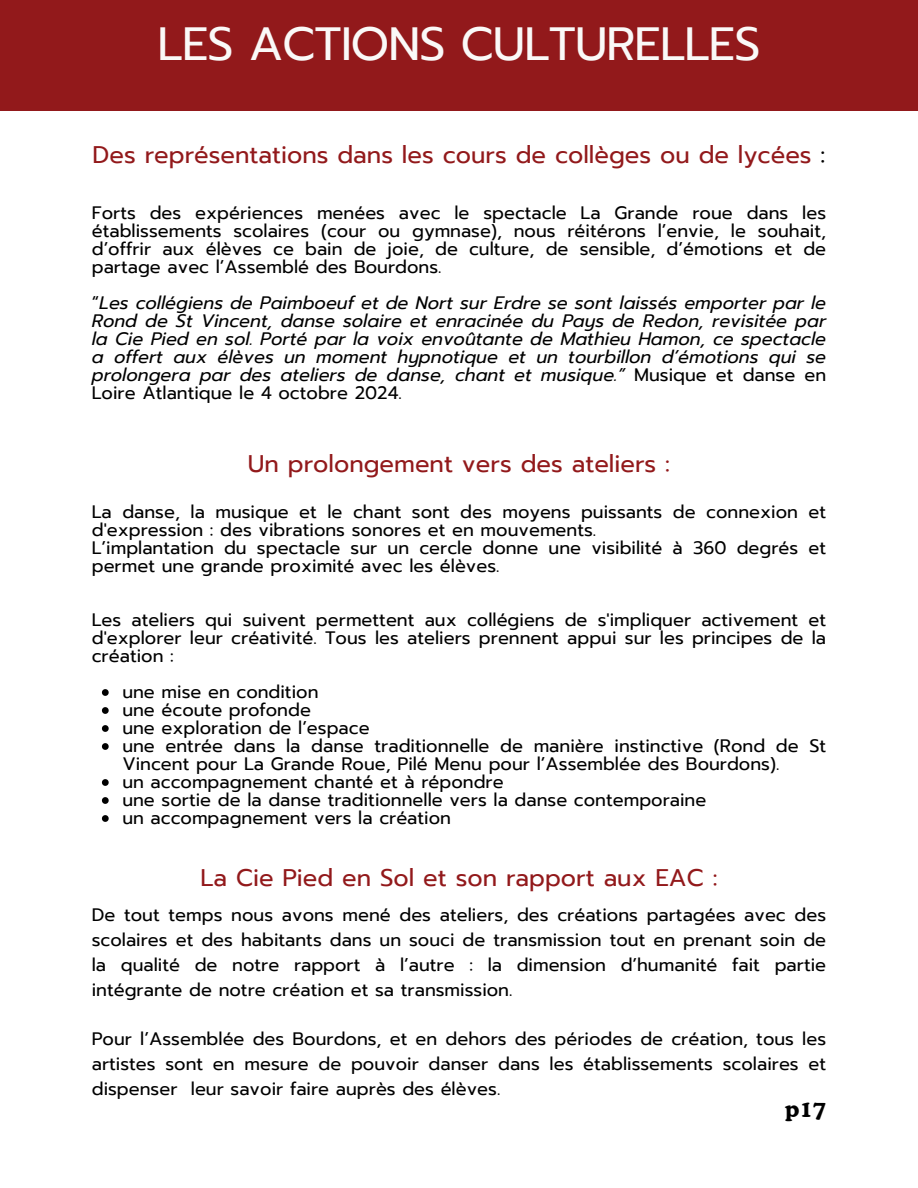
<style>
.page{position:relative;width:918px;height:1188px;background:#fff}
.page>*{position:absolute;margin:0;border:0;box-sizing:border-box;transform-origin:0 0}
.t1{font:46.5px "Prompt";letter-spacing:-.02em;color:#faf9f8}
.t2{font:24px "Prompt";color:#92191b}
.t3{font:700 22.5px "Cooper BT";color:#000}
.t4{font:18px/18px "Prompt";color:#000;text-align:justify}
.t5{font:italic 18px/18px "Prompt";color:#000;text-align:justify}
.s1{color:#000}
.s2{font-style:normal}
</style>
<div class="page">
<div style="left:0;top:0;width:918px;height:111px;background:#92191b"></div>
<svg style="left:102px;top:689px;width:7px;height:7px"></svg>
<svg style="left:102px;top:707px;width:7px;height:7px"></svg>
<svg style="left:102px;top:725px;width:7px;height:7px"></svg>
<svg style="left:102px;top:743px;width:7px;height:7px"></svg>
<svg style="left:102px;top:779px;width:7px;height:7px"></svg>
<svg style="left:102px;top:797px;width:7px;height:7px"></svg>
<svg style="left:102px;top:815px;width:7px;height:7px"></svg>
<h1 class="t1" style="left:158px;top:10px;width:604px">LES ACTIONS CULTURELLES</h1>
<h2 class="t2" style="left:93px;top:137px;width:734px">Des représentations dans les cours de collèges ou de lycées <span class="s1">:</span></h2>
<p class="t4" style="left:92px;top:204px;width:736px">Forts des expériences menées avec le spectacle La Grande roue dans les établissements scolaires (cour ou gymnase), nous réitérons l’envie, le souhait, d’offrir aux élèves ce bain de joie, de culture, de sensible, d’émotions et de partage avec l’Assemblé des Bourdons.</p>
<p class="t5" style="left:92px;top:294px;width:736px"><span class="s2">“</span>Les collégiens de Paimboeuf et de Nort sur Erdre se sont laissés emporter par le Rond de St Vincent, danse solaire et enracinée du Pays de Redon, revisitée par la Cie Pied en sol. Porté par la voix envoûtante de Mathieu Hamon, ce spectacle a offert aux élèves un moment hypnotique et un tourbillon d’émotions qui se prolongera par des ateliers de danse, chant et musique.” <span class="s2">Musique et danse en Loire Atlantique le 4 octobre 2024.</span></p>
<h2 class="t2" style="left:248px;top:446px;width:424px">Un prolongement vers des ateliers :</h2>
<p class="t4" style="left:92px;top:503px;width:736px;text-align:left">La danse, la musique et le chant sont des moyens puissants de connexion et d'expression : des vibrations sonores et en mouvements.<br>L’implantation du spectacle sur un cercle donne une visibilité à 360 degrés et permet une grande proximité avec les élèves.</p>
<p class="t4" style="left:92px;top:611px;width:736px">Les ateliers qui suivent permettent aux collégiens de s'impliquer activement et d'explorer leur créativité. Tous les ateliers prennent appui sur les principes de la création :</p>
<p class="t4" style="left:122px;top:683px;width:705px;text-align:left">une mise en condition<br>une écoute profonde<br>une exploration de l’espace<br>une entrée dans la danse traditionnelle de manière instinctive (Rond de St Vincent pour La Grande Roue, Pilé Menu pour l’Assemblée des Bourdons).<br>un accompagnement chanté et à répondre<br>une sortie de la danse traditionnelle vers la danse contemporaine<br>un accompagnement vers la création</p>
<h2 class="t2" style="left:200px;top:860px;width:519px">La Cie Pied en Sol et son rapport aux EAC :</h2>
<p class="t4" style="left:92px;top:903px;width:736px;line-height:24.8px">De tout temps nous avons mené des ateliers, des créations partagées avec des scolaires et des habitants dans un souci de transmission tout en prenant soin de la qualité de notre rapport à l’autre : la dimension d’humanité fait partie intégrante de notre création et sa transmission.</p>
<p class="t4" style="left:92px;top:1027px;width:736px;line-height:24.8px">Pour l’Assemblée des Bourdons, et en dehors des périodes de création, tous les artistes sont en mesure de pouvoir danser dans les établissements scolaires et dispenser leur savoir faire auprès des élèves.</p>
<p class="t3" style="left:785px;top:1095px;width:43px">p17</p>
</div>
